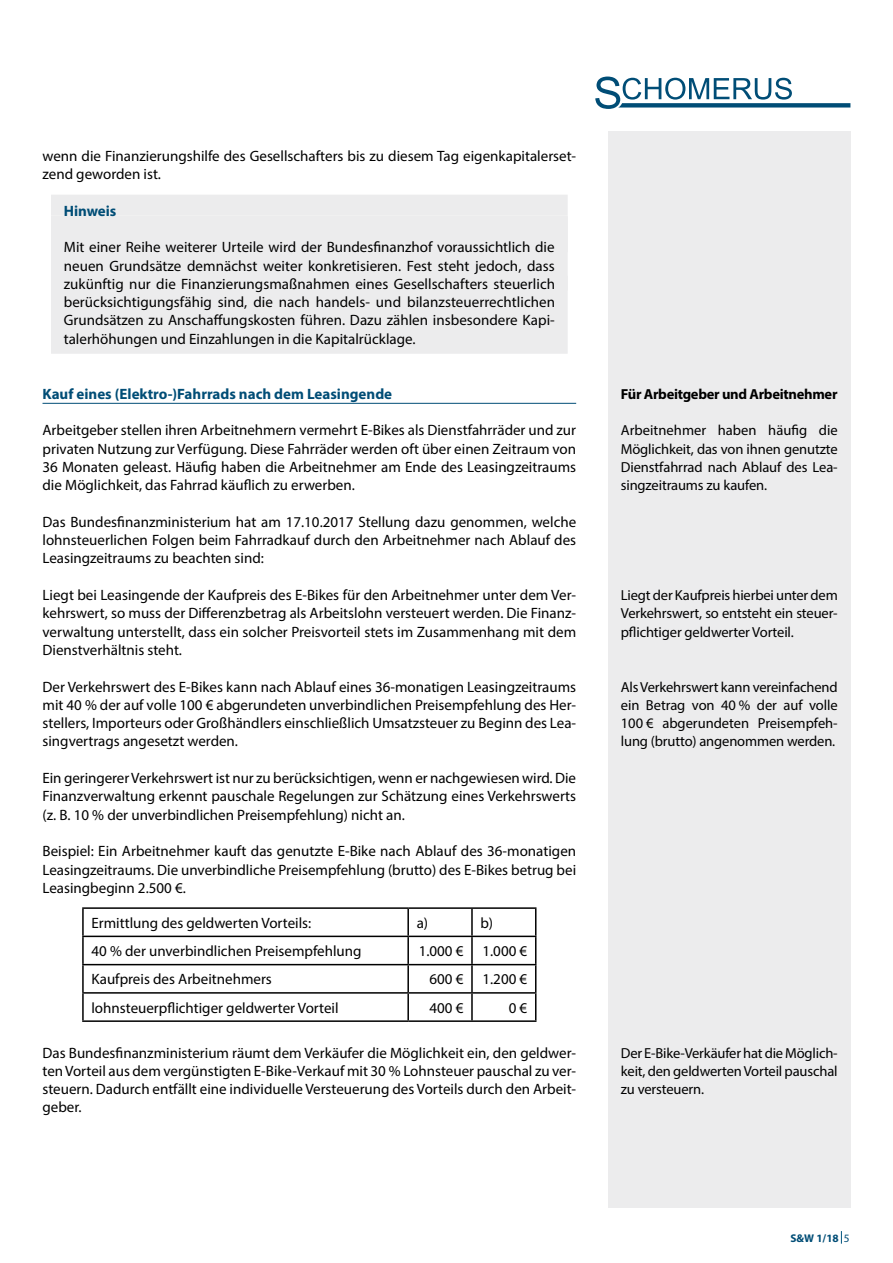
<style>
.page{position:relative;width:893px;height:1263px;background:#fff}
.page>*{position:absolute;margin:0;border:0;box-sizing:border-box;transform-origin:0 0}
.t1{font:15px/18.3px "Myriad Pro";color:#000;text-align:justify}
.t2{font:700 15px "Myriad Pro";color:#004d76}
.t3{font:14.55px/18.3px "Myriad Pro";letter-spacing:-.01em;color:#000;text-align:justify}
.t4{font:700 14.55px "Myriad Pro";letter-spacing:-.02em;color:#000}
.t5{font:700 11.25px "Myriad Pro";color:#004d76}
.s1{font-weight:400}
</style>
<div class="page">
<svg style="left:841px;top:1231px;width:1px;height:13px"></svg>
<div style="left:608px;top:132px;width:242px;height:1076px;background:#ececed"></div>
<svg style="left:595px;top:77px;width:255px;height:32px"></svg>
<div style="left:51px;top:195px;width:517px;height:21px;background:#ececed"></div>
<div style="left:51px;top:216px;width:517px;height:75px;background:#ececed"></div>
<div style="left:51px;top:276px;width:517px;height:78px;background:#ececed"></div>
<hr style="left:43px;top:403px;width:533px;height:1px;background:#004d76">
<hr style="left:82px;top:907px;width:326px;height:2px;background:#000">
<hr style="left:82px;top:909px;width:2px;height:27px;background:#000">
<hr style="left:408px;top:907px;width:64px;height:2px;background:#000">
<hr style="left:407px;top:909px;width:2px;height:27px;background:#000">
<hr style="left:472px;top:907px;width:64px;height:2px;background:#000">
<hr style="left:471px;top:909px;width:2px;height:27px;background:#000">
<hr style="left:82px;top:936px;width:326px;height:1px;background:#000">
<hr style="left:82px;top:937px;width:2px;height:27px;background:#000">
<hr style="left:408px;top:936px;width:64px;height:1px;background:#000">
<hr style="left:407px;top:937px;width:2px;height:27px;background:#000">
<hr style="left:472px;top:936px;width:64px;height:1px;background:#000">
<hr style="left:471px;top:937px;width:2px;height:27px;background:#000">
<hr style="left:82px;top:964px;width:326px;height:1px;background:#000">
<hr style="left:82px;top:965px;width:2px;height:27px;background:#000">
<hr style="left:408px;top:964px;width:64px;height:1px;background:#000">
<hr style="left:407px;top:965px;width:2px;height:27px;background:#000">
<hr style="left:472px;top:964px;width:64px;height:1px;background:#000">
<hr style="left:471px;top:965px;width:2px;height:27px;background:#000">
<hr style="left:82px;top:992px;width:326px;height:2px;background:#000">
<hr style="left:82px;top:994px;width:2px;height:26px;background:#000">
<hr style="left:408px;top:992px;width:64px;height:2px;background:#000">
<hr style="left:407px;top:994px;width:2px;height:26px;background:#000">
<hr style="left:472px;top:992px;width:64px;height:2px;background:#000">
<hr style="left:471px;top:994px;width:2px;height:26px;background:#000">
<svg style="left:535px;top:909px;width:1px;height:111px"></svg>
<hr style="left:82px;top:1020px;width:326px;height:2px;background:#000">
<hr style="left:408px;top:1020px;width:64px;height:2px;background:#000">
<hr style="left:472px;top:1020px;width:64px;height:2px;background:#000">
<p class="t1" style="left:43px;top:146px;width:535px">wenn die Finanzierungshilfe des Gesellschafters bis zu diesem Tag eigenkapitalerset&shy;zend geworden ist.</p>
<p class="t2" style="left:64px;top:201px;width:54px">Hinweis</p>
<p class="t1" style="left:64px;top:238px;width:493px">Mit einer Reihe weiterer Urteile wird der Bundesfinanzhof voraussichtlich die neuen Grundsätze demnächst weiter konkretisieren. Fest steht jedoch, dass zukünftig nur die Finanzierungsmaßnahmen eines Gesellschafters steuerlich berücksichtigungsfähig sind, die nach handels- und bilanzsteuerrechtlichen Grundsätzen zu Anschaffungskosten führen. Dazu zählen insbesondere Kapi&shy;talerhöhungen und Einzahlungen in die Kapitalrücklage.</p>
<p class="t2" style="left:43px;top:384px;width:351px">Kauf eines (Elektro-)Fahrrads nach dem Leasingende</p>
<p class="t1" style="left:43px;top:421px;width:535px">Arbeitgeber stellen ihren Arbeitnehmern vermehrt E-Bikes als Dienstfahrräder und zur privaten Nutzung zur Verfügung. Diese Fahrräder werden oft über einen Zeitraum von 36 Monaten geleast. Häufig haben die Arbeitnehmer am Ende des Leasingzeitraums die Möglichkeit, das Fahrrad käuflich zu erwerben.</p>
<p class="t1" style="left:43px;top:512px;width:535px">Das Bundesfinanzministerium hat am 17.10.2017 Stellung dazu genommen, welche lohnsteuerlichen Folgen beim Fahrradkauf durch den Arbeitnehmer nach Ablauf des Leasingzeitraums zu beachten sind:</p>
<p class="t1" style="left:43px;top:586px;width:535px">Liegt bei Leasingende der Kaufpreis des E-Bikes für den Arbeitnehmer unter dem Ver&shy;kehrswert, so muss der Differenzbetrag als Arbeitslohn versteuert werden. Die Finanz&shy;verwaltung unterstellt, dass ein solcher Preisvorteil stets im Zusammenhang mit dem Dienstverhältnis steht.</p>
<p class="t1" style="left:43px;top:677px;width:535px">Der Verkehrswert des E-Bikes kann nach Ablauf eines 36-monatigen Leasingzeitraums mit 40 % der auf volle 100 € abgerundeten unverbindlichen Preisempfehlung des Her&shy;stellers, Importeurs oder Großhändlers einschließlich Umsatzsteuer zu Beginn des Lea&shy;singvertrags angesetzt werden.</p>
<p class="t1" style="left:43px;top:769px;width:535px">Ein geringerer Verkehrswert ist nur zu berücksichtigen, wenn er nachgewiesen wird. Die Finanzverwaltung erkennt pauschale Regelungen zur Schätzung eines Verkehrswerts (z. B. 10 % der unverbindlichen Preisempfehlung) nicht an.</p>
<p class="t1" style="left:43px;top:842px;width:535px">Beispiel: Ein Arbeitnehmer kauft das genutzte E-Bike nach Ablauf des 36-monatigen Leasingzeitraums. Die unverbindliche Preisempfehlung (brutto) des E-Bikes betrug bei Leasingbeginn 2.500 €.</p>
<p class="t1" style="left:91px;top:913px;width:221px">Ermittlung des geldwerten Vorteils:</p>
<p class="t1" style="left:417px;top:913px;width:13px">a)</p>
<p class="t1" style="left:480px;top:913px;width:14px">b)</p>
<p class="t1" style="left:91px;top:942px;width:272px">40 % der unverbindlichen Preisempfehlung</p>
<p class="t1" style="left:419px;top:942px;width:46px">1.000 €</p>
<p class="t1" style="left:482px;top:942px;width:46px">1.000 €</p>
<p class="t1" style="left:91px;top:970px;width:182px">Kaufpreis des Arbeitnehmers</p>
<p class="t1" style="left:429px;top:970px;width:35px">600 €</p>
<p class="t1" style="left:482px;top:970px;width:46px">1.200 €</p>
<p class="t1" style="left:91px;top:998px;width:249px">lohnsteuerpflichtiger geldwerter Vorteil</p>
<p class="t1" style="left:429px;top:998px;width:35px">400 €</p>
<p class="t1" style="left:509px;top:998px;width:20px">0€</p>
<p class="t1" style="left:43px;top:1043px;width:535px">Das Bundesfinanzministerium räumt dem Verkäufer die Möglichkeit ein, den geldwer&shy;ten Vorteil aus dem vergünstigten E-Bike-Verkauf mit 30 % Lohnsteuer pauschal zu ver&shy;steuern. Dadurch entfällt eine individuelle Versteuerung des Vorteils durch den Arbeit&shy;geber.</p>
<p class="t4" style="left:621px;top:384px;width:218px">Für Arbeitgeber und Arbeitnehmer</p>
<p class="t3" style="left:621px;top:421px;width:218px">Arbeitnehmer haben häufig die Möglichkeit, das von ihnen genutzte Dienstfahrrad nach Ablauf des Lea&shy;singzeitraums zu kaufen.</p>
<p class="t3" style="left:621px;top:586px;width:218px">Liegt der Kaufpreis hierbei unter dem Verkehrswert, so entsteht ein steuer&shy;pflichtiger geldwerter Vorteil.</p>
<p class="t3" style="left:621px;top:677px;width:218px">Als Verkehrswert kann vereinfachend ein Betrag von 40 % der auf volle 100 € abgerundeten Preisempfeh&shy;lung (brutto) angenommen werden.</p>
<p class="t3" style="left:621px;top:1043px;width:218px">Der E-Bike-Verkäufer hat die Möglich&shy;keit, den geldwerten Vorteil pauschal zu versteuern.</p>
<p class="t5" style="left:790px;top:1230px;width:61px">S&amp;W 1/18 <span class="s1">5</span></p>
</div>
